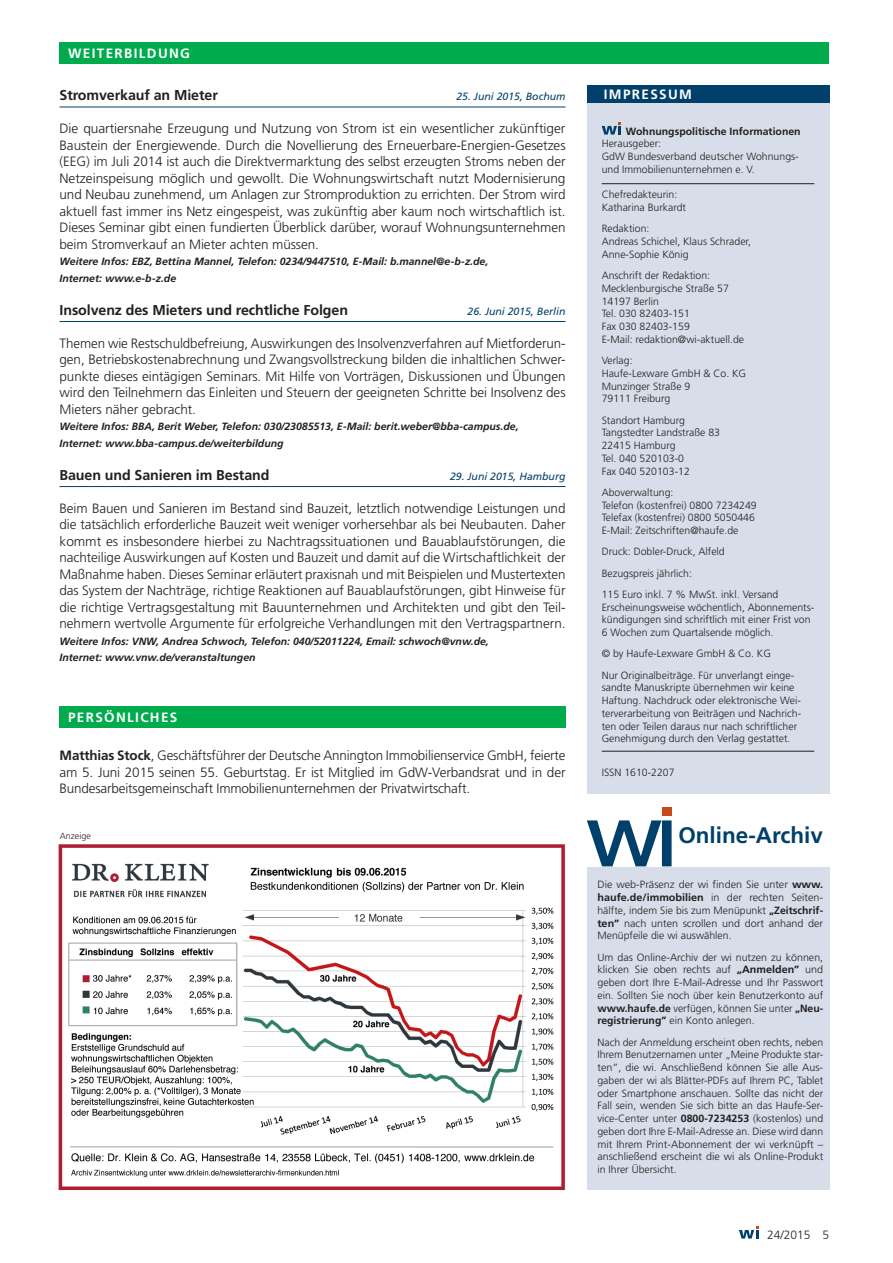
<style>
.page{position:relative;width:893px;height:1263px;background:#fff}
.page>*{position:absolute;margin:0;border:0;box-sizing:border-box;transform-origin:0 0}
.t1{font:700 22.5px "Frutiger";color:#00406a}
.t2{font:700 14.25px "Frutiger";letter-spacing:-.005em;color:#231f20}
.t3{font:300 13.5px/16.5px "Frutiger";letter-spacing:-.005em;color:#231f20;text-align:justify}
.t4{font:700 13.5px "Frutiger";letter-spacing:.1em;color:#fff}
.t5{font:300 12px "Frutiger";color:#231f20}
.t6{font:300 10.5px/12.8px "Frutiger";color:#231f20}
.t7{font:italic 700 10.5px/16.5px "Frutiger";color:#231f20}
.t8{font:italic 10.5px "Frutiger";color:#00406a}
.t9{font:700 10.5px "Frutiger";color:#231f20}
.t10{font:300 9px "Frutiger";color:#231f20}
.s1{font-weight:700}
</style>
<div class="page">
<div style="left:60px;top:43px;width:769px;height:21px;background:#00ab4d"></div>
<div style="left:587px;top:85px;width:242px;height:708px;background:#d7dee9"></div>
<hr style="left:602px;top:183px;width:212px;height:1px;background:#231f20">
<hr style="left:602px;top:751px;width:212px;height:1px;background:#231f20">
<div style="left:587px;top:85px;width:242px;height:17px;background:#00406a"></div>
<svg style="left:602px;top:122px;width:19px;height:13px"></svg>
<img style="left:58px;top:844px;width:508px;height:346px">
<hr style="left:60px;top:107px;width:506px;height:1px;background:#00406a">
<hr style="left:60px;top:321px;width:506px;height:1px;background:#00406a">
<hr style="left:60px;top:486px;width:506px;height:1px;background:#00406a">
<div style="left:587px;top:867px;width:242px;height:322px;background:#d7dee9"></div>
<svg style="left:587px;top:820px;width:85px;height:46px"></svg>
<div style="left:662px;top:807px;width:10px;height:9px;background:#c74919"></div>
<div style="left:60px;top:706px;width:506px;height:21px;background:#00ab4d"></div>
<svg style="left:739px;top:1226px;width:20px;height:12px"></svg>
<p class="t4" style="left:68px;top:46px;width:123px">WEITERBILDUNG</p>
<h2 class="t2" style="left:60px;top:87px;width:160px">Stromverkauf an Mieter</h2>
<p class="t8" style="left:456px;top:91px;width:111px">25. Juni 2015, Bochum</p>
<p class="t3" style="left:60px;top:121px;width:508px">Die quartiersnahe Erzeugung und Nutzung von Strom ist ein wesentlicher zukünftiger Baustein der Energiewende. Durch die Novellierung des Erneuerbare-Energien-Gesetzes (EEG) im Juli 2014 ist auch die Direktvermarktung des selbst erzeugten Stroms neben der Netzeinspeisung möglich und gewollt. Die Wohnungswirtschaft nutzt Modernisierung und Neubau zunehmend, um Anlagen zur Stromproduktion zu errichten. Der Strom wird aktuell fast immer ins Netz eingespeist, was zukünftig aber kaum noch wirtschaftlich ist.<br>Dieses Seminar gibt einen fundierten Überblick darüber, worauf Wohnungsunternehmen beim Stromverkauf an Mieter achten müssen.</p>
<p class="t7" style="left:60px;top:253px;width:430px">Weitere Infos: EBZ, Bettina Mannel, Telefon: 0234/9447510, E-Mail: b.mannel@e-b-z.de,<br>Internet: www.e-b-z.de</p>
<h2 class="t2" style="left:60px;top:301px;width:290px">Insolvenz des Mieters und rechtliche Folgen</h2>
<p class="t8" style="left:467px;top:305px;width:100px">26. Juni 2015, Berlin</p>
<p class="t3" style="left:60px;top:335px;width:508px">Themen wie Restschuldbefreiung, Auswirkungen des Insolvenzverfahren auf Mietforderun&shy;gen, Betriebskostenabrechnung und Zwangsvollstreckung bilden die inhaltlichen Schwer&shy;punkte dieses eintägigen Seminars. Mit Hilfe von Vorträgen, Diskussionen und Übungen wird den Teilnehmern das Einleiten und Steuern der geeigneten Schritte bei Insolvenz des Mieters näher gebracht.</p>
<p class="t7" style="left:60px;top:418px;width:461px">Weitere Infos: BBA, Berit Weber, Telefon: 030/23085513, E-Mail: berit.weber@bba-campus.de,<br>Internet: www.bba-campus.de/weiterbildung</p>
<h2 class="t2" style="left:60px;top:466px;width:211px">Bauen und Sanieren im Bestand</h2>
<p class="t8" style="left:450px;top:470px;width:117px">29. Juni 2015, Hamburg</p>
<p class="t3" style="left:60px;top:500px;width:508px">Beim Bauen und Sanieren im Bestand sind Bauzeit, letztlich notwendige Leistungen und die tatsächlich erforderliche Bauzeit weit weniger vorhersehbar als bei Neubauten. Daher kommt es insbesondere hierbei zu Nachtragssituationen und Bauablaufstörungen, die nachteilige Auswirkungen auf Kosten und Bauzeit und damit auf die Wirtschaftlichkeit der Maßnahme haben. Dieses Seminar erläutert praxisnah und mit Beispielen und Mustertexten das System der Nachträge, richtige Reaktionen auf Bauablaufstörungen, gibt Hinweise für die richtige Vertragsgestaltung mit Bauunternehmen und Architekten und gibt den Teil&shy;nehmern wertvolle Argumente für erfolgreiche Verhandlungen mit den Vertragspartnern.</p>
<p class="t7" style="left:60px;top:633px;width:431px">Weitere Infos: VNW, Andrea Schwoch, Telefon: 040/52011224, Email: schwoch@vnw.de,<br>Internet: www.vnw.de/veranstaltungen</p>
<p class="t4" style="left:68px;top:709px;width:111px">PERSÖNLICHES</p>
<p class="t3" style="left:60px;top:748px;width:507px"><span class="s1">Matthias Stock</span>, Geschäftsführer der Deutsche Annington Immobilienservice GmbH, feierte am 5. Juni 2015 seinen 55. Geburtstag. Er ist Mitglied im GdW-Verbandsrat und in der Bundesarbeitsgemeinschaft Immobilienunternehmen der Privatwirtschaft.</p>
<p class="t10" style="left:60px;top:831px;width:33px">Anzeige</p>
<p class="t4" style="left:604px;top:86px;width:90px">IMPRESSUM</p>
<p class="t9" style="left:626px;top:125px;width:176px">Wohnungspolitische Informationen</p>
<p class="t6" style="left:602px;top:137px;width:199px">Herausgeber:<br>GdW Bundesverband deutscher Wohnungs&shy;und Immobilienunternehmen e. V.</p>
<p class="t6" style="left:602px;top:188px;width:86px">Chefredakteurin:<br>Katharina Burkardt</p>
<p class="t6" style="left:602px;top:222px;width:151px">Redaktion:<br>Andreas Schichel, Klaus Schrader,<br>Anne-Sophie König</p>
<p class="t6" style="left:602px;top:269px;width:144px">Anschrift der Redaktion:<br>Mecklenburgische Straße 57<br>14197 Berlin<br>Tel. 030 82403-151<br>Fax 030 82403-159<br>E-Mail: redaktion@wi-aktuell.de</p>
<p class="t6" style="left:602px;top:354px;width:146px">Verlag:<br>Haufe-Lexware GmbH &amp; Co. KG<br>Munzinger Straße 9<br>79111 Freiburg</p>
<p class="t6" style="left:602px;top:414px;width:120px">Standort Hamburg<br>Tangstedter Landstraße 83<br>22415 Hamburg<br>Tel. 040 520103-0<br>Fax 040 520103-12</p>
<p class="t6" style="left:602px;top:486px;width:157px">Aboverwaltung:<br>Telefon (kostenfrei) 0800 7234249<br>Telefax (kostenfrei) 0800 5050446<br>E-Mail: Zeitschriften@haufe.de</p>
<p class="t6" style="left:602px;top:541px;width:178px;line-height:21.3px">Druck: Dobler-Druck, Alfeld<br>Bezugspreis jährlich:<br>115 Euro inkl. 7 % MwSt. inkl. Versand</p>
<p class="t6" style="left:602px;top:601px;width:214px">Erscheinungsweise wöchentlich, Abonnements&shy;kündigungen sind schriftlich mit einer Frist von<br>6 Wochen zum Quartalsende möglich.</p>
<p class="t6" style="left:602px;top:643px;width:194px;line-height:21.3px">© by Haufe-Lexware GmbH &amp; Co. KG<br>Nur Originalbeiträge. Für unverlangt einge-</p>
<p class="t6" style="left:602px;top:681px;width:201px">sandte Manuskripte übernehmen wir keine Haftung. Nachdruck oder elektronische Wei&shy;terverarbeitung von Beiträgen und Nachrich&shy;ten oder Teilen daraus nur nach schriftlicher Genehmigung durch den Verlag gestattet.</p>
<p class="t6" style="left:602px;top:766px;width:74px">ISSN 1610-2207</p>
<h1 class="t1" style="left:678px;top:822px;width:146px">Online-Archiv</h1>
<p class="t6" style="left:597px;top:878px;width:227px;text-align:justify">Die web-Präsenz der wi finden Sie unter <span class="s1">www. haufe.de/immobilien</span> in der rechten Seiten&shy;hälfte, indem Sie bis zum Menüpunkt <span class="s1">„Zeitschrif&shy;ten”</span> nach unten scrollen und dort anhand der Menüpfeile die wi auswählen.</p>
<p class="t6" style="left:597px;top:951px;width:227px;text-align:justify">Um das Online-Archiv der wi nutzen zu können, klicken Sie oben rechts auf <span class="s1">„Anmelden”</span> und geben dort Ihre E-Mail-Adresse und Ihr Passwort ein. Sollten Sie noch über kein Benutzerkonto auf <span class="s1">www.haufe.de</span> verfügen, können Sie unter <span class="s1">„Neu&shy;registrierung”</span> ein Konto anlegen.</p>
<p class="t6" style="left:597px;top:1036px;width:227px;text-align:justify">Nach der Anmeldung erscheint oben rechts, neben Ihrem Benutzernamen unter „Meine Produkte star&shy;ten”, die wi. Anschließend können Sie alle Aus&shy;gaben der wi als Blätter-PDFs auf Ihrem PC, Tablet oder Smartphone anschauen. Sollte das nicht der Fall sein, wenden Sie sich bitte an das Haufe-Ser&shy;vice-Center unter <span class="s1">0800-7234253</span> (kostenlos) und geben dort Ihre E-Mail-Adresse an. Diese wird dann mit Ihrem Print-Abonnement der wi verknüpft – anschließend erscheint die wi als Online-Produkt in Ihrer Übersicht.</p>
<p class="t5" style="left:767px;top:1227px;width:64px">24/2015 5</p>
</div>
